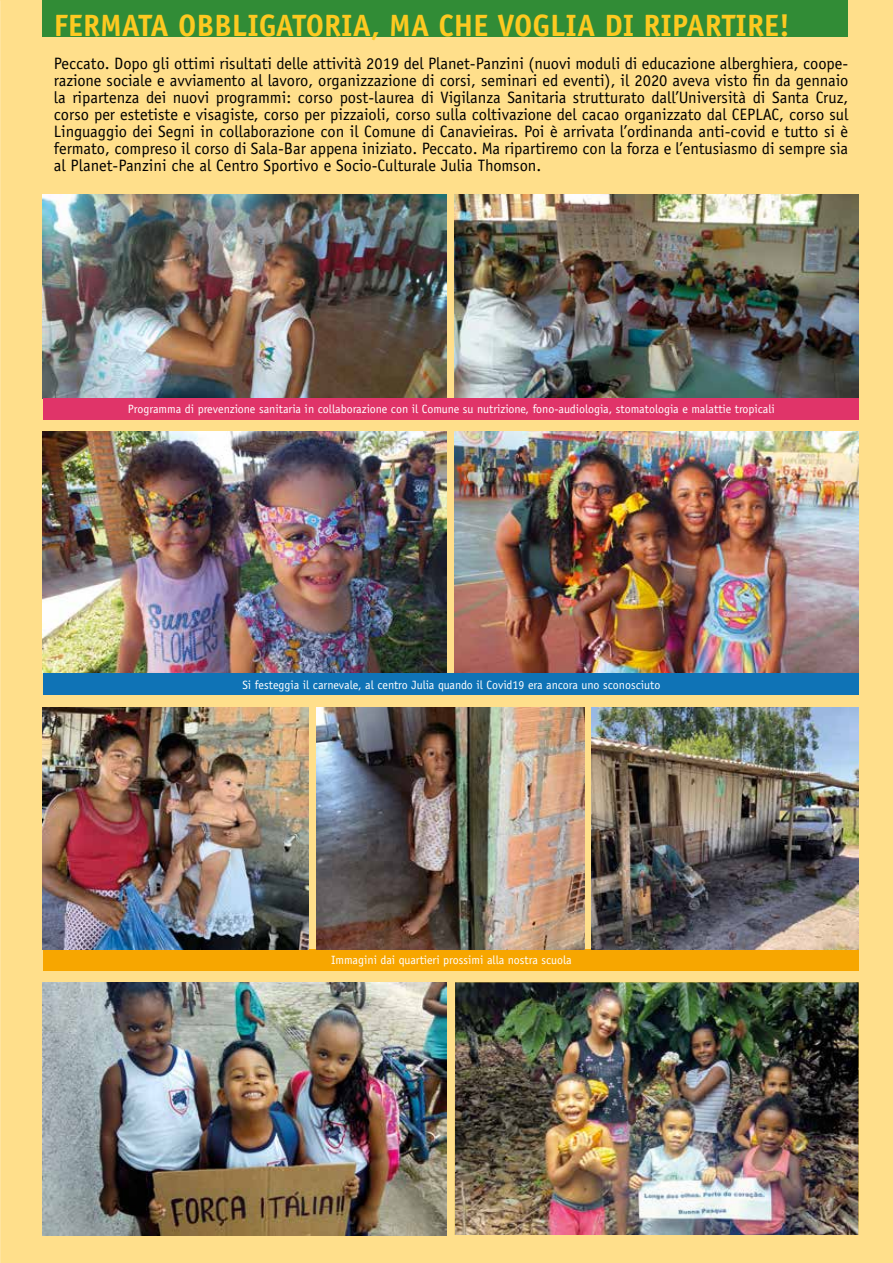
<style>
.page{position:relative;width:893px;height:1263px;background:#ffdf8b}
.page>*{position:absolute;margin:0;border:0;box-sizing:border-box;transform-origin:0 0}
.t1{font:700 30.9px "Officina Sans Std";color:#fdc921}
.t2{font:16.5px/17px "Officina Sans Std";color:#000;text-align:justify}
.t3{font:12px "Officina Sans Std";color:#fff}
</style>
<div class="page">
<img style="left:43px;top:982px;width:403px;height:253px">
<img style="left:455px;top:982px;width:404px;height:253px">
<img style="left:43px;top:194px;width:403px;height:204px">
<img style="left:455px;top:194px;width:403px;height:204px">
<div style="left:43px;top:398px;width:815px;height:21px;background:#e03469"></div>
<img style="left:43px;top:431px;width:403px;height:243px">
<img style="left:455px;top:431px;width:403px;height:243px">
<div style="left:43px;top:674px;width:815px;height:21px;background:#0f73b6"></div>
<div style="left:43px;top:0;width:805px;height:36px;background:#318c36"></div>
<div style="left:43px;top:949px;width:815px;height:21px;background:#f7a600"></div>
<img style="left:43px;top:707px;width:266px;height:242px">
<img style="left:591px;top:707px;width:267px;height:242px">
<img style="left:317px;top:707px;width:267px;height:242px">
<h1 class="t1" style="left:54px;top:6px;width:738px">FERMATA OBBLIGATORIA, MA CHE VOGLIA DI RIPARTIRE!</h1>
<p class="t2" style="left:54px;top:55px;width:796px">Peccato. Dopo gli ottimi risultati delle attività 2019 del Planet-Panzini (nuovi moduli di educazione alberghiera, coope&shy;razione sociale e avviamento al lavoro, organizzazione di corsi, seminari ed eventi), il 2020 aveva visto fin da gennaio la ripartenza dei nuovi programmi: corso post-laurea di Vigilanza Sanitaria strutturato dall’Università di Santa Cruz, corso per estetiste e visagiste, corso per pizzaioli, corso sulla coltivazione del cacao organizzato dal CEPLAC, corso sul Linguaggio dei Segni in collaborazione con il Comune di Canavieiras. Poi è arrivata l’ordinanda anti-covid e tutto si è fermato, compreso il corso di Sala-Bar appena iniziato. Peccato. Ma ripartiremo con la forza e l’entusiasmo di sempre sia al Planet-Panzini che al Centro Sportivo e Socio-Culturale Julia Thomson.</p>
<p class="t3" style="left:128px;top:402px;width:648px">Programma di prevenzione sanitaria in collaborazione con il Comune su nutrizione, fono-audiologia, stomatologia e malattie tropicali</p>
<p class="t3" style="left:242px;top:677px;width:419px">Si festeggia il carnevale, al centro Julia quando il Covid19 era ancora uno sconosciuto</p>
<p class="t3" style="left:331px;top:953px;width:242px">Immagini dai quartieri prossimi alla nostra scuola</p>
</div>
